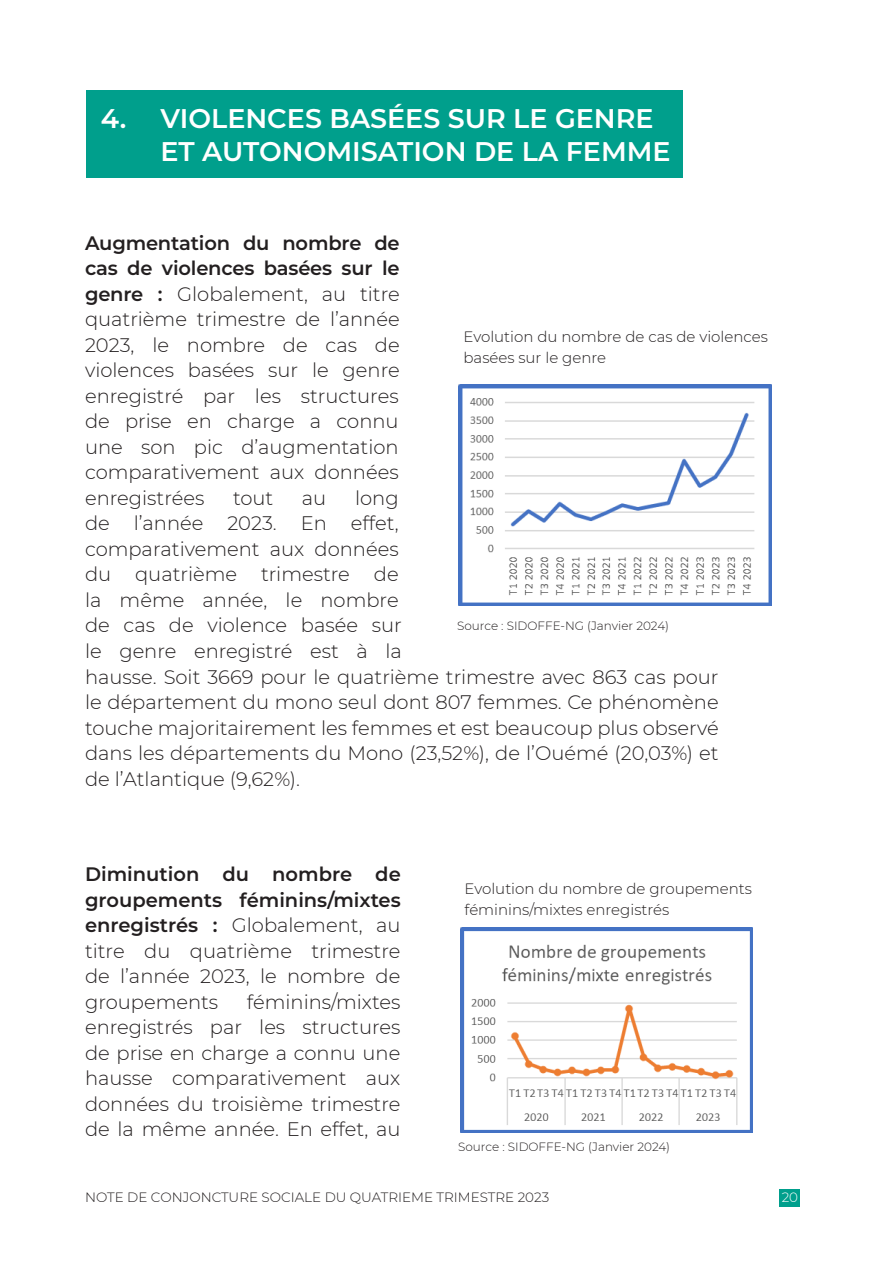
<style>
.page{position:relative;width:893px;height:1263px;background:#fff}
.page>*{position:absolute;margin:0;border:0;box-sizing:border-box;transform-origin:0 0}
.t1{font:600 27px/32.4px "Montserrat";color:#fff}
.t2{font:300 19.5px/25.5px "Montserrat";color:#231f20;text-align:justify}
.t3{font:300 15px/21px "Montserrat";color:#231f20}
.t4{font:300 13.5px "Montserrat";color:#231f20}
.t5{font:300 13.5px "Montserrat";color:#fff}
.t6{font:300 12px "Montserrat";color:#231f20}
.s1{font-weight:600}
</style>
<div class="page">
<div style="left:779px;top:1189px;width:20px;height:18px;background:#009f8c"></div>
<div style="left:86px;top:90px;width:596px;height:88px;background:#009f8c"></div>
<img style="left:459px;top:384px;width:313px;height:222px">
<img style="left:460px;top:927px;width:293px;height:206px">
<p class="t1" style="left:161px;top:101px;width:512px;text-indent:-60px">4. VIOLENCES BASÉES SUR LE GENRE<br>ET AUTONOMISATION DE LA FEMME</p>
<p class="t2" style="left:85px;top:230px;width:316px"><span class="s1">Augmentation du nombre de cas de violences basées sur le genre :</span> Globalement, au titre quatrième trimestre de l’année 2023, le nombre de cas de violences basées sur le genre enregistré par les structures de prise en charge a connu une son pic d’augmentation comparativement aux données enregistrées</p>
<p class="t3" style="left:463px;top:326px;width:306px">Evolution du nombre de cas de violences basées sur le genre</p>
<p class="t2" style="left:85px;top:485px;width:635px;text-align:left;text-indent:270px">long<br>de l’année 2023. En effet,<br>comparativement aux données<br>du quatrième trimestre de<br>la même année, le nombre<br>de cas de violence basée sur<br>le genre enregistré est à la<br>hausse. Soit 3669 pour le quatrième trimestre avec 863 cas pour le département du mono seul dont 807 femmes. Ce phénomène touche majoritairement les femmes et est beaucoup plus observé dans les départements du Mono (23,52%), de l’Ouémé (20,03%) et de l’Atlantique (9,62%).</p>
<p class="t2" style="left:233px;top:485px;width:42px">tout</p>
<p class="t2" style="left:302px;top:485px;width:26px">au</p>
<p class="t6" style="left:457px;top:618px;width:213px">Source : SIDOFFE-NG (Janvier 2024)</p>
<p class="t2" style="left:85px;top:861px;width:317px"><span class="s1">Diminution du nombre de groupements féminins/mixtes enregistrés :</span> Globalement, au titre du quatrième trimestre de l’année 2023, le nombre de groupements</p>
<p class="t2" style="left:85px;top:989px;width:317px;text-indent:162px">féminins/mixtes enregistrés par les structures de prise en charge a connu une hausse comparativement aux données du troisième trimestre de la même année. En effet, au</p>
<p class="t3" style="left:465px;top:877px;width:289px">Evolution du nombre de groupements féminins/mixtes enregistrés</p>
<p class="t6" style="left:458px;top:1139px;width:213px">Source : SIDOFFE-NG (Janvier 2024)</p>
<p class="t4" style="left:85px;top:1188px;width:466px">NOTE DE CONJONCTURE SOCIALE DU QUATRIEME TRIMESTRE 2023</p>
<p class="t5" style="left:782px;top:1188px;width:18px">20</p>
</div>
